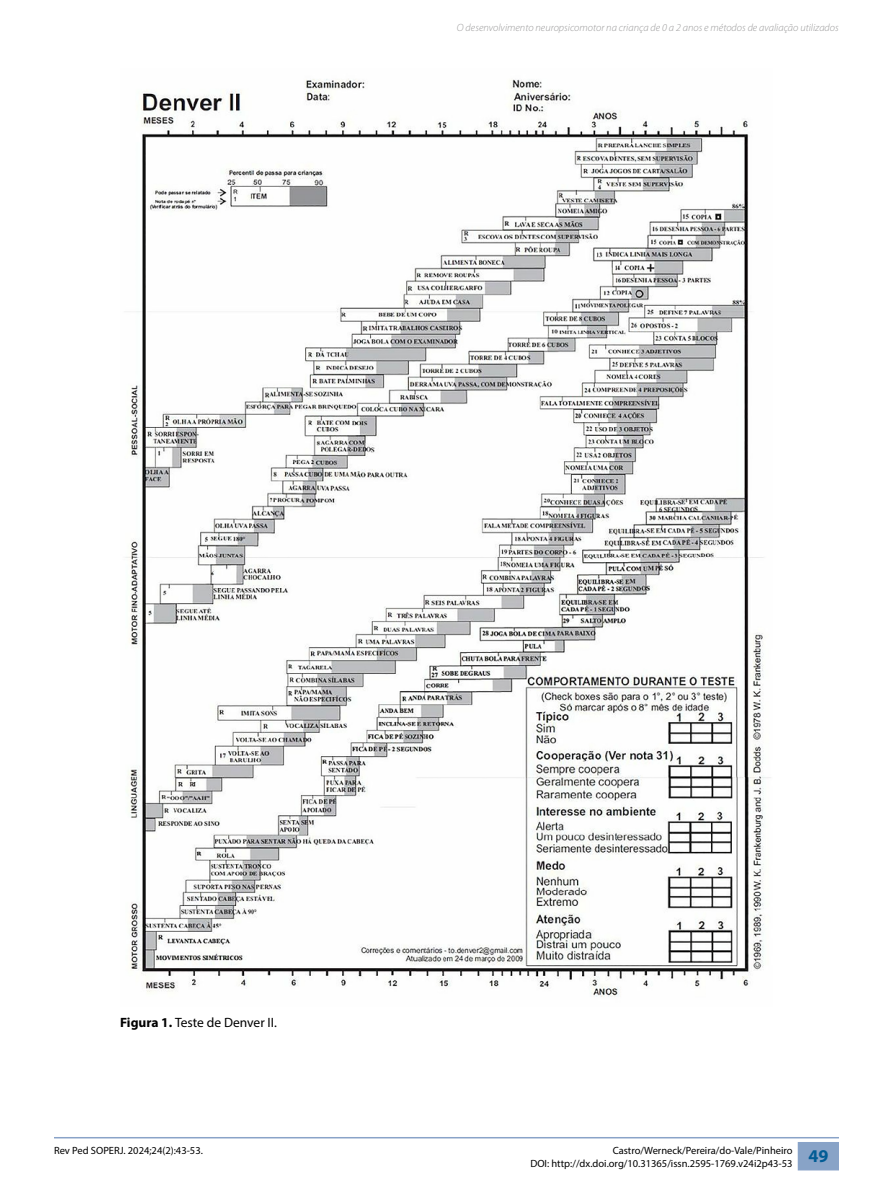
<style>
.page{position:relative;width:893px;height:1191px;background:#fff}
.page>*{position:absolute;margin:0;border:0;box-sizing:border-box;transform-origin:0 0}
.t1{font:13.5px "Myriad Pro";color:#000}
.t2{font:10.5px/12.6px "Myriad Pro";color:#000}
.t3{font:italic 300 10.5px "Myriad Pro";color:#9a999a}
.s1{font-weight:700}
</style>
<div class="page">
<hr style="left:54px;top:1137px;width:785px;height:1px;background:#89a3c8">
<div style="left:798px;top:1142px;width:41px;height:28px;background:#88a3c7"></div>
<img style="left:125px;top:79px;width:646px;height:918px">
<p class="t3" style="left:457px;top:21px;width:383px">O desenvolvimento neuropsicomotor na criança de 0 a 2 anos e métodos de avaliação utilizados</p>
<p class="t1" style="left:120px;top:1014px;width:158px"><span class="s1">Figura 1.</span> Teste de Denver II.</p>
<p class="t2" style="left:54px;top:1143px;width:150px">Rev Ped SOPERJ. 2024;24(2):43-53.</p>
<p class="t2" style="left:530px;top:1144px;width:299px;text-indent:82px">Castro/Werneck/Pereira/do-Vale/Pinheiro<br>DOI: http://dx.doi.org/10.31365/issn.2595-1769.v24i2p43-53 <sup>49</sup></p>
</div>
